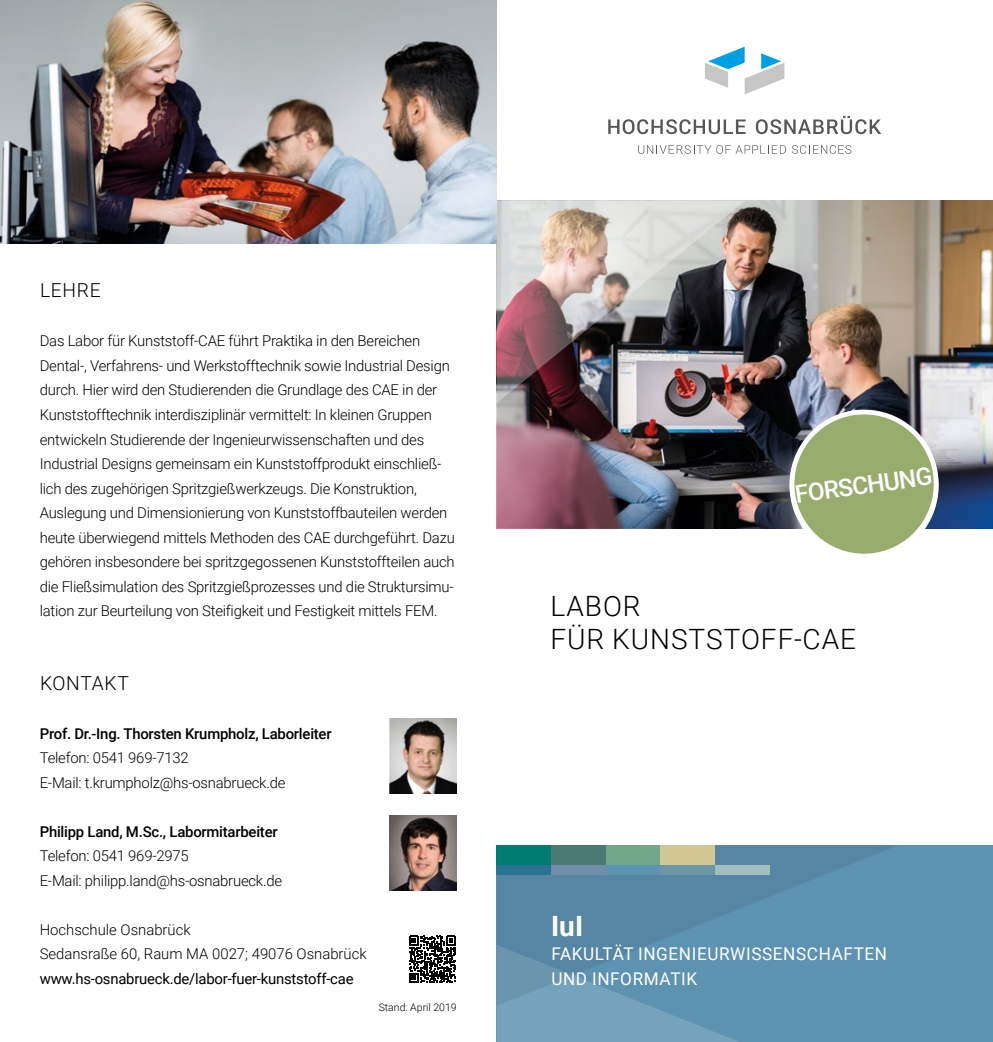
<style>
.page{position:relative;width:993px;height:1042px;background:#fff}
.page>*{position:absolute;margin:0;border:0;box-sizing:border-box;transform-origin:0 0}
.t1{font:300 28px/33.2px "Roboto";letter-spacing:.035em;color:#000}
.t2{font:700 28px "Roboto";color:#fff}
.t3{font:500 24.5px/26.2px "Roboto";color:#fff}
.t4{font:300 19.25px "Roboto";letter-spacing:.035em;color:#000}
.t5{font:17.5px/24.5px "Roboto";letter-spacing:.035em;color:#fff}
.t6{font:300 14.88px/24.5px "Roboto";letter-spacing:-.015em;color:#000}
.t7{font:500 14.88px "Roboto";letter-spacing:-.015em;color:#000}
.t8{font:14.88px "Roboto";letter-spacing:-.015em;color:#000}
.t9{font:300 10.5px "Roboto";color:#000}
</style>
<div class="page">
<div style="left:496px;top:845px;width:496px;height:197px;background:#5e92b1"></div>
<svg style="left:496px;top:1006px;width:243px;height:36px"></svg>
<svg style="left:497px;top:845px;width:398px;height:161px"></svg>
<img style="left:686px;top:201px;width:306px;height:327px">
<img style="left:496px;top:403px;width:190px;height:125px">
<img style="left:496px;top:201px;width:248px;height:202px">
<svg style="left:409px;top:935px;width:47px;height:48px"></svg>
<svg style="left:608px;top:119px;width:137px;height:15px"></svg>
<svg style="left:755px;top:116px;width:125px;height:18px"></svg>
<svg style="left:638px;top:145px;width:147px;height:9px"></svg>
<svg style="left:792px;top:145px;width:59px;height:9px"></svg>
<svg style="left:705px;top:47px;width:79px;height:47px"></svg>
<img style="left:390px;top:719px;width:66px;height:75px">
<img style="left:390px;top:815px;width:66px;height:75px">
<img style="left:0;top:0;width:496px;height:243px">
<div style="left:496px;top:845px;width:55px;height:20px;background:#007c73"></div>
<div style="left:496px;top:865px;width:55px;height:10px;background:#2d7293"></div>
<div style="left:551px;top:845px;width:54px;height:20px;background:#4b7a75"></div>
<div style="left:551px;top:865px;width:54px;height:10px;background:#708eac"></div>
<div style="left:605px;top:845px;width:55px;height:20px;background:#6fa787"></div>
<div style="left:605px;top:865px;width:55px;height:10px;background:#5e92b1"></div>
<div style="left:660px;top:845px;width:54px;height:20px;background:#d1c894"></div>
<div style="left:660px;top:865px;width:54px;height:10px;background:#6d97a7"></div>
<div style="left:714px;top:865px;width:55px;height:10px;background:#a0bfbd"></div>
<svg style="left:784px;top:405px;width:159px;height:149px;background:#9cab85"></svg>
<p class="t4" style="left:40px;top:277px;width:62px">LEHRE</p>
<p class="t6" style="left:40px;top:328px;width:416px">Das Labor für Kunststoff-CAE führt Praktika in den Bereichen Dental-, Verfahrens- und Werkstofftechnik sowie Industrial Design durch. Hier wird den Studierenden die Grundlage des CAE in der Kunststofftechnik interdisziplinär vermittelt: In kleinen Gruppen entwickeln Studierende der Ingenieurwissenschaften und des Industrial Designs gemeinsam ein Kunststoffprodukt einschließ&shy;lich des zugehörigen Spritzgießwerkzeugs. Die Konstruktion, Auslegung und Dimensionierung von Kunststoffbauteilen werden heute überwiegend mittels Methoden des CAE durchgeführt. Dazu gehören insbesondere bei spritzgegossenen Kunststoffteilen auch die Fließsimulation des Spritzgießprozesses und die Struktursimu&shy;lation zur Beurteilung von Steifigkeit und Festigkeit mittels FEM.</p>
<p class="t4" style="left:40px;top:669px;width:90px">KONTAKT</p>
<p class="t7" style="left:40px;top:723px;width:293px">Prof. Dr.-Ing. Thorsten Krumpholz, Laborleiter</p>
<p class="t6" style="left:40px;top:745px;width:247px">Telefon: 0541 969-7132<br>E-Mail: t.krumpholz@hs-osnabrueck.de</p>
<p class="t7" style="left:40px;top:821px;width:239px">Philipp Land, M.Sc., Labormitarbeiter</p>
<p class="t6" style="left:40px;top:843px;width:244px">Telefon: 0541 969-2975<br>E-Mail: philipp.land@hs-osnabrueck.de</p>
<p class="t6" style="left:40px;top:916px;width:328px">Hochschule Osnabrück<br>Sedansraße 60, Raum MA 0027; 49076 Osnabrück</p>
<p class="t8" style="left:40px;top:968px;width:315px">www.hs-osnabrueck.de/labor-fuer-kunststoff-cae</p>
<p class="t9" style="left:378px;top:1000px;width:80px">Stand: April 2019</p>
<h2 class="t3" style="left:809px;top:468px;width:104px;rotate:-8deg">WEITER-<br>BILDUNG</h2>
<h2 class="t3" style="left:793px;top:481px;width:139px;rotate:-8deg">FORSCHUNG</h2>
<h1 class="t1" style="left:550px;top:588px;width:307px">LABOR<br>FÜR KUNSTSTOFF-CAE</h1>
<h1 class="t2" style="left:551px;top:906px;width:34px">IuI</h1>
<p class="t5" style="left:551px;top:941px;width:337px">FAKULTÄT INGENIEURWISSENSCHAFTEN<br>UND INFORMATIK</p>
</div>
